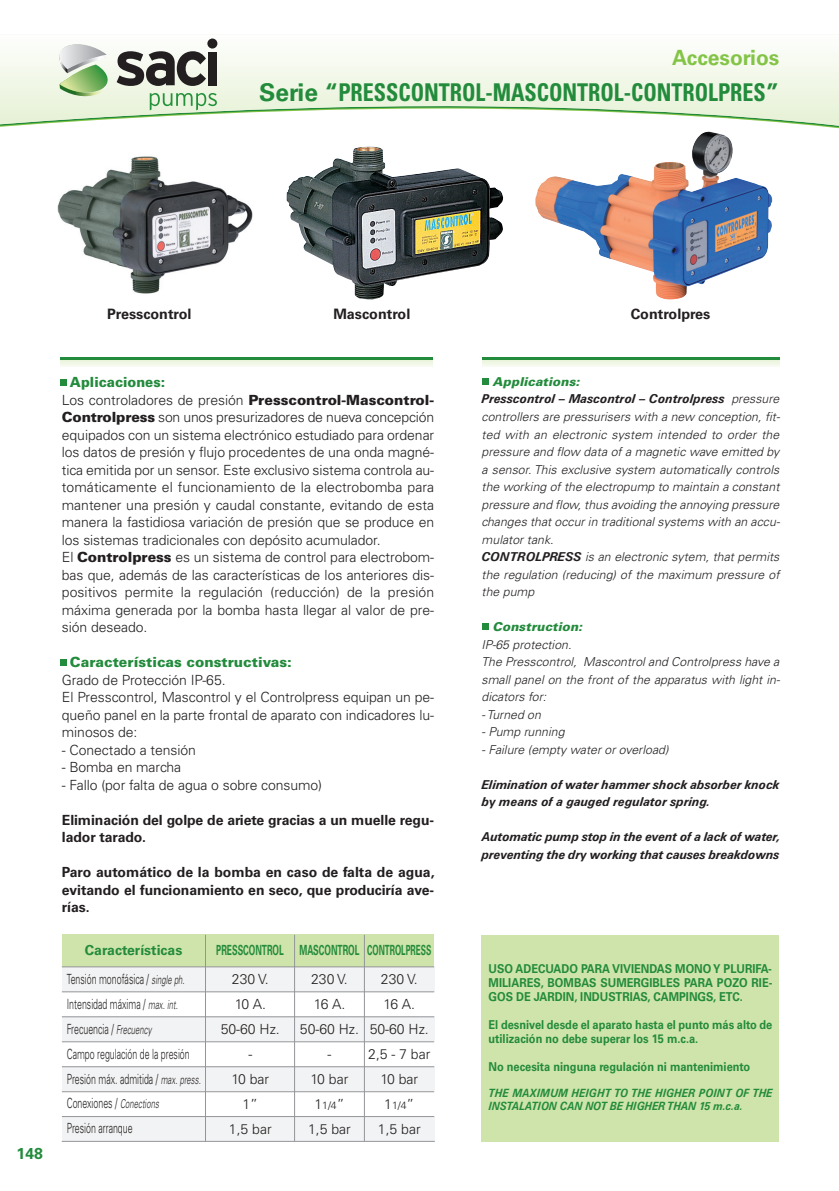
<style>
.page{position:relative;width:839px;height:1191px;background:#fff}
.page>*{position:absolute;margin:0;border:0;box-sizing:border-box;transform-origin:0 0}
.t1{font:700 condensed 24.5px "Univers LT";color:#238b3c;scale:.9 1}
.t2{font:700 21px "Univers LT";color:#83c447}
.t3{font:700 15.75px "Univers LT";color:#238b3c}
.t4{font:700 14.35px "Univers LT";color:#231f20}
.t5{font:300 14px/17.5px "Univers LT";letter-spacing:-.005em;color:#231f20;text-align:center}
.t6{font:300 14px/24.8px "Univers LT";letter-spacing:-.005em;color:#231f20;scale:.63 1}
.t7{font:700 14px/17.5px "Univers LT";letter-spacing:-.005em;color:#231f20}
.t8{font:700 14px "Univers LT";color:#238b3c;scale:.6 1}
.t9{font:900 14px "Univers LT";color:#238b3c}
.t10{font:700 14px "Univers LT";color:#238b3c}
.t11{font:italic 300 12.25px/17.5px "Univers LT";letter-spacing:.005em;color:#231f20}
.t12{font:700 12.25px/14px "Univers LT";color:#238b3c;text-align:justify;scale:.9 1}
.t13{font:italic 700 12.25px/17.5px "Univers LT";letter-spacing:-.01em;color:#231f20}
.t14{font:italic 900 12.25px "Univers LT";letter-spacing:.005em;color:#238b3c}
.t15{font:italic 700 11.38px/12.2px "Univers LT";letter-spacing:.01em;color:#238b3c;scale:.9 1}
.t16{font:300 10.5px "Univers LT";color:#231f20}
.s1{font-stretch:normal}
.s2{font-weight:900;color:#238b3c}
.s3{font-weight:900}
.s4{font-style:italic;font-size:12.25px}
.s5{font-size:14px}
.s6{font-weight:700}
</style>
<div class="page">
<img style="left:535px;top:132px;width:237px;height:168px">
<div style="left:207px;top:39px;width:10px;height:10px;background:#231f20;border-radius:50%"></div>
<svg style="left:0;top:42px;width:838px;height:87px"></svg>
<div style="left:62px;top:1066px;width:372px;height:25px;background:#f2f3f4"></div>
<div style="left:62px;top:1116px;width:372px;height:25px;background:#f2f3f4"></div>
<div style="left:62px;top:1016px;width:372px;height:25px;background:#f2f3f4"></div>
<div style="left:62px;top:966px;width:372px;height:25px;background:#f2f3f4"></div>
<div style="left:205px;top:934px;width:89px;height:33px;background:#cfe4aa"></div>
<div style="left:294px;top:934px;width:70px;height:33px;background:#cfe4aa"></div>
<div style="left:364px;top:934px;width:70px;height:33px;background:#cfe4aa"></div>
<hr style="left:294px;top:934px;width:1px;height:207px;background:#939598">
<hr style="left:364px;top:934px;width:1px;height:207px;background:#939598">
<hr style="left:62px;top:991px;width:372px;height:1px;background:#939598">
<hr style="left:62px;top:1016px;width:372px;height:1px;background:#939598">
<hr style="left:62px;top:1041px;width:372px;height:1px;background:#939598">
<hr style="left:62px;top:1066px;width:372px;height:1px;background:#939598">
<hr style="left:62px;top:1091px;width:372px;height:1px;background:#939598">
<hr style="left:62px;top:1116px;width:372px;height:1px;background:#939598">
<div style="left:481px;top:934px;width:298px;height:207px;background:#cfe4aa"></div>
<div style="left:62px;top:934px;width:143px;height:33px;background:#cfe4aa"></div>
<img style="left:57px;top:156px;width:196px;height:138px">
<img style="left:286px;top:147px;width:217px;height:152px">
<div style="left:60px;top:359px;width:372px;height:8px;background:#f0f6e5"></div>
<hr style="left:60px;top:357px;width:372px;height:2px;background:#238b3c">
<div style="left:482px;top:359px;width:297px;height:8px;background:#f0f6e5"></div>
<hr style="left:482px;top:357px;width:297px;height:2px;background:#238b3c">
<svg style="left:60px;top:379px;width:6px;height:6px"></svg>
<svg style="left:60px;top:659px;width:6px;height:6px"></svg>
<div style="left:482px;top:378px;width:7px;height:6px;background:#238b3c"></div>
<div style="left:482px;top:623px;width:7px;height:7px;background:#238b3c"></div>
<hr style="left:62px;top:1141px;width:373px;height:1px;background:#939598">
<hr style="left:205px;top:934px;width:1px;height:207px;background:#939598">
<hr style="left:62px;top:966px;width:372px;height:1px;background:#939598">
<h2 class="t2" style="left:672px;top:50px;width:109px">Accesorios</h2>
<h1 class="t1" style="left:259px;top:84px;width:579px"><span class="s1">Serie “</span>PRESSCONTROL-MASCONTROL-CONTROLPRES<span class="s1">”</span></h1>
<p class="t4" style="left:107px;top:309px;width:86px">Presscontrol</p>
<p class="t4" style="left:333px;top:309px;width:78px">Mascontrol</p>
<p class="t4" style="left:630px;top:309px;width:81px">Controlpres</p>
<p class="t3" style="left:17px;top:1147px;width:28px">148</p>
<p class="t5" style="left:62px;top:375px;width:374px;text-align:left;text-indent:8px"><span class="s2">Aplicaciones:<br></span>Los controladores de presión <span class="s3">Presscontrol-Mascontrol-Controlpress</span> son unos presurizadores de nueva concepción equipados con un sistema electrónico estudiado para ordenar los datos de presión y flujo procedentes de una onda magné&shy;tica emitida por un sensor. Este exclusivo sistema controla au&shy;tomáticamente el funcionamiento de la electrobomba para mantener una presión y caudal constante, evitando de esta manera la fastidiosa variación de presión que se produce en los sistemas tradicionales con depósito acumulador.<br>El <span class="s3">Controlpress</span> es un sistema de control para electrobom&shy;bas que, además de las características de los anteriores dis&shy;positivos permite la regulación (reducción) de la presión máxima generada por la bomba hasta llegar al valor de pre&shy;sión deseado.</p>
<p class="t9" style="left:70px;top:657px;width:223px">Características constructivas:</p>
<p class="t5" style="left:62px;top:672px;width:374px;text-align:left">Grado de Protección IP-65.<br>El Presscontrol, Mascontrol y el Controlpress equipan un pe&shy;queño panel en la parte frontal de aparato con indicadores lu&shy;minosos de:</p>
<p class="t5" style="left:62px;top:742px;width:136px">- Conectado a tensión</p>
<p class="t5" style="left:62px;top:760px;width:121px">- Bomba en marcha</p>
<p class="t5" style="left:62px;top:777px;width:262px">- Fallo (por falta de agua o sobre consumo)</p>
<p class="t7" style="left:62px;top:812px;width:373px">Eliminación del golpe de ariete gracias a un muelle regu&shy;lador tarado.</p>
<p class="t7" style="left:62px;top:865px;width:374px;text-align:justify">Paro automático de la bomba en caso de falta de agua, evitando el funcionamiento en seco, que produciría ave&shy;rías.</p>
<p class="t10" style="left:85px;top:945px;width:99px">Características</p>
<p class="t8" style="left:216px;top:945px;width:360px">PRESSCONTROL MASCONTROL CONTROLPRESS</p>
<p class="t6" style="left:67px;top:968px;width:214px">Tensión monofásica / <span class="s4">single ph.<br></span>Intensidad máxima / <span class="s4">max. int.<br></span>Frecuencia / <span class="s4">Frecuency<br></span>Campo regulación de la presión<br>Presión máx. admitida / <span class="s4">max. press.<br></span>Conexiones / <span class="s4">Conections<br></span>Presión arranque</p>
<p class="t5" style="left:221px;top:967px;width:61px;line-height:25px">230 V.<br>10 A.<br>50-60 Hz. -<br>10 bar<br>1”<br>1,5 bar</p>
<p class="t5" style="left:300px;top:967px;width:61px;line-height:25px">230 V.<br>16 A.<br>50-60 Hz. -<br>10 bar</p>
<p class="t16" style="left:314px;top:1101px;width:32px"><span class="s5">1</span>1/4<span class="s5">”</span></p>
<p class="t5" style="left:308px;top:1121px;width:44px">1,5 bar</p>
<p class="t5" style="left:368px;top:967px;width:64px;line-height:25px">230 V.<br>16 A.<br>50-60 Hz.<br>2,5 - 7 bar<br>10 bar</p>
<p class="t16" style="left:384px;top:1101px;width:32px"><span class="s5">1</span>1/4<span class="s5">”</span></p>
<p class="t5" style="left:378px;top:1121px;width:44px">1,5 bar</p>
<p class="t11" style="left:481px;top:374px;width:300px;text-indent:11px"><span class="s2">Applications:<br></span><span class="s6">Presscontrol – Mascontrol – Controlpress</span> pressure controllers are pressurisers with a new conception, fit&shy;ted with an electronic system intended to order the pressure and flow data of a magnetic wave emitted by a sensor. This exclusive system automatically controls the working of the electropump to maintain a constant pressure and flow, thus avoiding the annoying pressure changes that occur in traditional systems with an accu&shy;mulator tank.<br><span class="s6">CONTROLPRESS</span> is an electronic sytem, that permits the regulation (reducing) of the maximum pressure of the pump</p>
<p class="t14" style="left:492px;top:622px;width:91px">Construction:</p>
<p class="t11" style="left:481px;top:636px;width:300px">IP-65 protection.<br>The Presscontrol, Mascontrol and Controlpress have a small panel on the front of the apparatus with light in&shy;dicators for:</p>
<p class="t11" style="left:481px;top:706px;width:61px">- Turned on</p>
<p class="t11" style="left:481px;top:724px;width:84px">- Pump running</p>
<p class="t11" style="left:481px;top:741px;width:188px">- Failure (empty water or overload)</p>
<p class="t13" style="left:481px;top:776px;width:299px">Elimination of water hammer shock absorber knock by means of a gauged regulator spring.</p>
<p class="t13" style="left:481px;top:829px;width:299px">Automatic pump stop in the event of a lack of water, preventing the dry working that causes breakdowns</p>
<p class="t12" style="left:488px;top:963px;width:317px">USO ADECUADO PARA VIVIENDAS MONO Y PLURIFA-MILIARES, BOMBAS SUMERGIBLES PARA POZO RIE-GOS DE JARDIN, INDUSTRIAS, CAMPINGS, ETC.</p>
<p class="t12" style="left:488px;top:1019px;width:317px">El desnivel desde el aparato hasta el punto más alto de utilización no debe superar los 15 m.c.a.</p>
<p class="t12" style="left:488px;top:1061px;width:292px">No necesita ninguna regulación ni mantenimiento</p>
<p class="t15" style="left:488px;top:1088px;width:317px">THE MAXIMUM HEIGHT TO THE HIGHER POINT OF THE<br>INSTALATION CAN NOT BE HIGHER THAN 15 m.c.a.</p>
</div>
